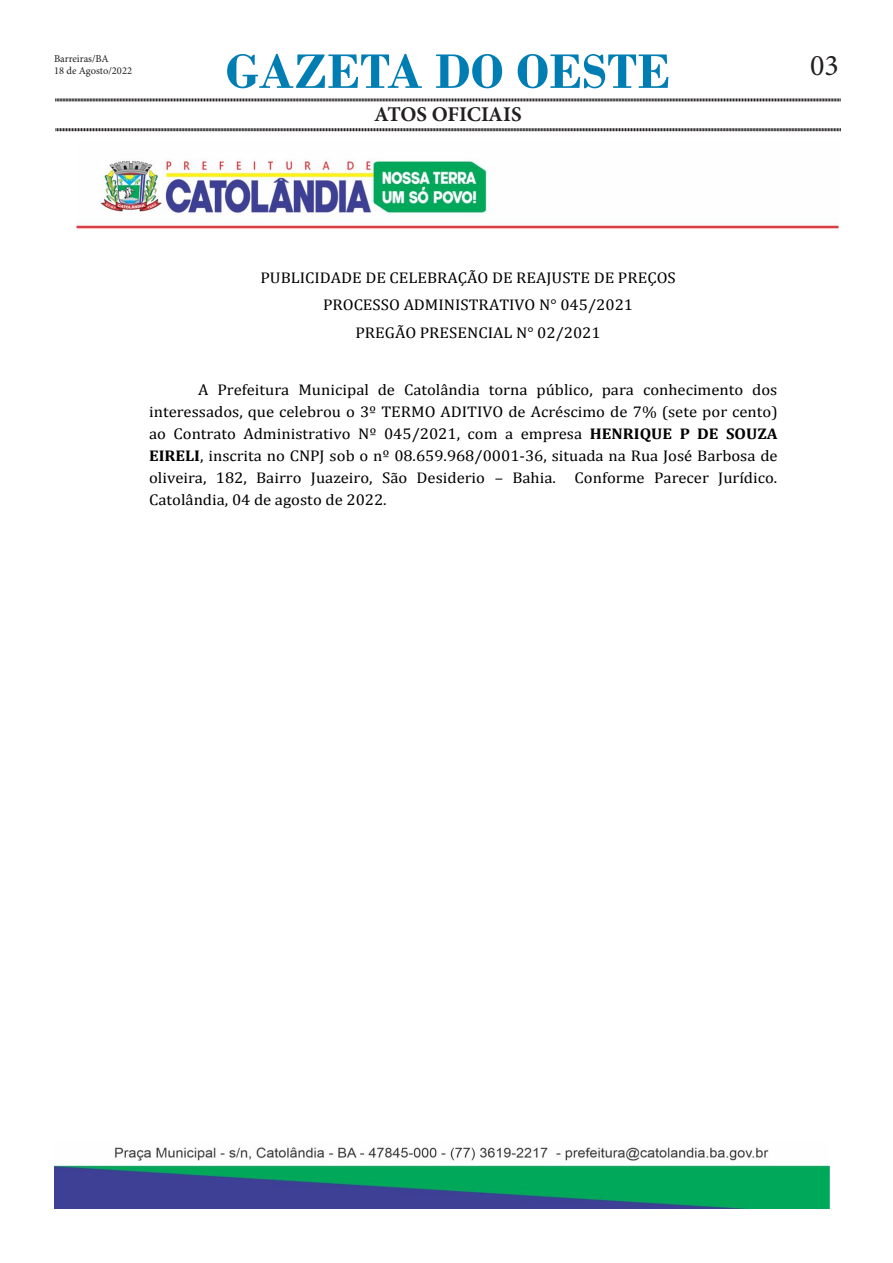
<style>
.page{position:relative;width:893px;height:1263px;background:#fff}
.page>*{position:absolute;margin:0;border:0;box-sizing:border-box;transform-origin:0 0}
.t1{font:700 51px "Bodoni";color:#007eb4}
.t2{font:30px "Minion Pro";color:#231f20}
.t3{font:700 21px "Minion Pro";letter-spacing:-.005em;color:#231f20}
.t4{font:15.6px/22px "Cambria";color:#000;text-align:justify;scale:1.07 1}
.t5{font:10.5px "Minion Pro";color:#231f20}
.s1{font-weight:700}
</style>
<div class="page">
<svg style="left:55px;top:98px;width:786px;height:4px;background:#908e8e"></svg>
<svg style="left:55px;top:128px;width:786px;height:4px;background:#908e8e"></svg>
<img style="left:77px;top:159px;width:762px;height:71px">
<img style="left:54px;top:1147px;width:775px;height:62px">
<p class="t1" style="left:226px;top:41px;width:446px">GAZETA DO OESTE</p>
<p class="t3" style="left:374px;top:100px;width:149px">ATOS OFICIAIS</p>
<p class="t5" style="left:54px;top:51px;width:56px">Barreiras/BA</p>
<p class="t5" style="left:54px;top:64px;width:80px">18 de Agosto/2022</p>
<p class="t2" style="left:810px;top:46px;width:30px">03</p>
<p class="t4" style="left:260px;top:266px;width:390px">PUBLICIDADE DE CELEBRAÇÃO DE REAJUSTE DE PREÇOS</p>
<p class="t4" style="left:323px;top:294px;width:291px">PROCESSO ADMINISTRATIVO N° 045/2021</p>
<p class="t4" style="left:355px;top:321px;width:231px">PREGÃO PRESENCIAL N° 02/2021</p>
<p class="t4" style="left:149px;top:379px;width:589px;text-indent:49px">A Prefeitura Municipal de Catolândia torna público, para conhecimento dos interessados, que celebrou o 3º TERMO ADITIVO de Acréscimo de 7% (sete por cento) ao Contrato Administrativo Nº 045/2021, com a empresa <span class="s1">HENRIQUE P DE SOUZA EIRELI</span>, inscrita no CNPJ sob o nº 08.659.968/0001-36, situada na Rua José Barbosa de oliveira, 182, Bairro Juazeiro, São Desiderio – Bahia. Conforme Parecer Jurídico.<br>Catolândia, 04 de agosto de 2022.</p>
</div>
